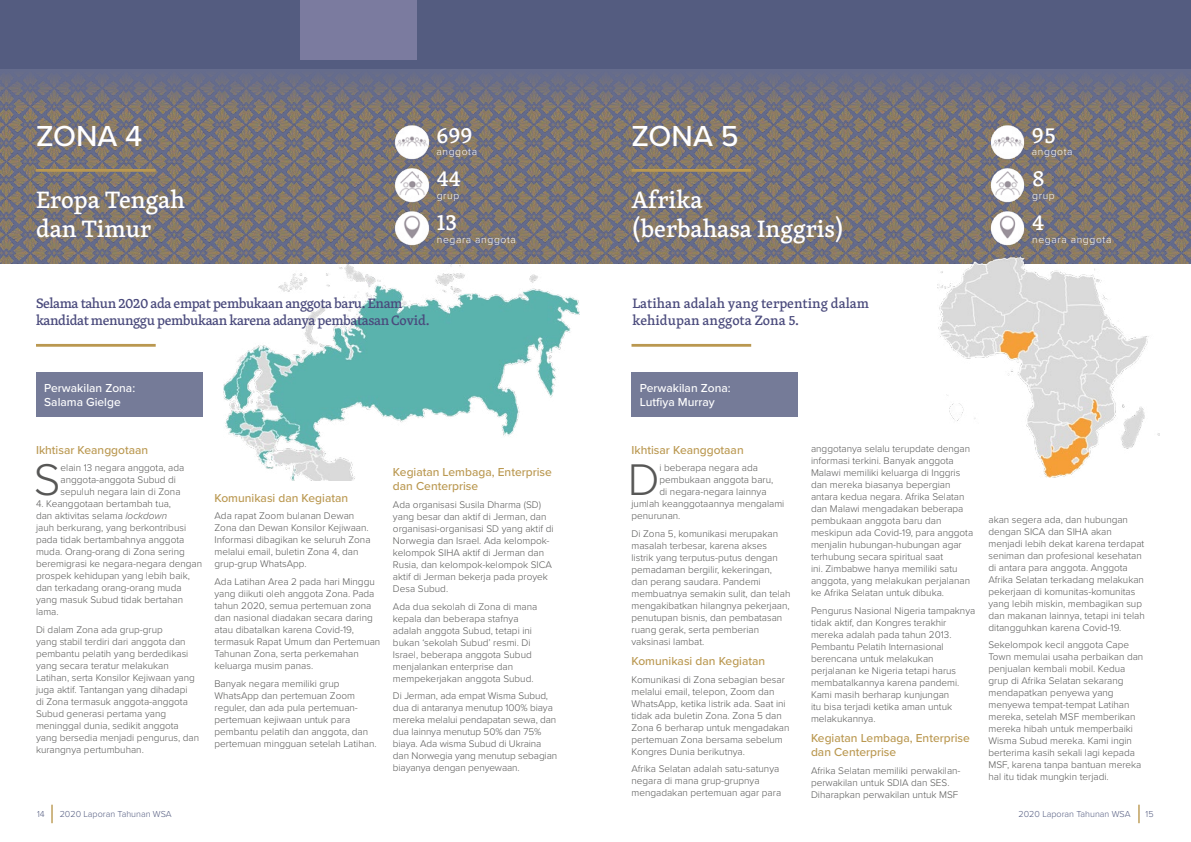
<style>
.page{position:relative;width:1191px;height:842px;background:#fff}
.page>*{position:absolute;margin:0;border:0;box-sizing:border-box;transform-origin:0 0}
.t1{font:300 100.6px "Proxima Nova";color:#fff}
.t2{font:300 46px "Proxima Nova";color:#575756}
.t3{font:500 30px "Proxima Nova";color:#fff}
.t4{font:500 24.4px/29.3px "Skolar Latin";color:#fff}
.t5{font:500 23px/43.4px "Skolar Latin";color:#fff}
.t6{font:500 14px/16.8px "Skolar Latin";letter-spacing:-.03em;color:#4a4a7c}
.t7{font:500 14px/16.8px "Skolar Latin";color:#4a4a7c}
.t8{font:500 12px/14.4px "Proxima Nova";color:#ba9850}
.t9{font:500 12px/14.4px "Proxima Nova";color:#fff}
.t10{font:300 10.3px "Proxima Nova";letter-spacing:.06em;color:#fff}
.t11{font:300 10px/12px "Proxima Nova";color:#575756}
.t12{font:300 9px "Proxima Nova";color:#545c80}
.s1{font-style:italic}
</style>
<div class="page">
<div style="left:0;top:0;width:1191px;height:69px;background:#545c80"></div>
<svg style="left:51px;top:805px;width:2px;height:18px"></svg>
<svg style="left:1138px;top:805px;width:1px;height:18px"></svg>
<div style="left:300px;top:0;width:116px;height:60px;background:#7b7b9f"></div>
<img style="left:0;top:69px;width:1191px;height:195px">
<hr style="left:36px;top:169px;width:120px;height:3px;background:#ba9850">
<hr style="left:36px;top:344px;width:120px;height:3px;background:#ba9850">
<img style="left:223px;top:264px;width:356px;height:217px">
<div style="left:36px;top:372px;width:166px;height:44px;background:#757b98"></div>
<img style="left:393px;top:123px;width:38px;height:38px">
<img style="left:393px;top:166px;width:38px;height:38px">
<img style="left:393px;top:209px;width:38px;height:38px">
<img style="left:937px;top:256px;width:222px;height:222px">
<hr style="left:631px;top:169px;width:120px;height:3px;background:#ba9850">
<div style="left:631px;top:372px;width:167px;height:44px;background:#757b98"></div>
<img style="left:988px;top:123px;width:38px;height:38px">
<img style="left:988px;top:166px;width:38px;height:38px">
<img style="left:988px;top:209px;width:38px;height:38px">
<hr style="left:631px;top:344px;width:120px;height:3px;background:#ba9850">
<h1 class="t1" style="left:36px;top:83px;width:32px">1</h1>
<h3 class="t3" style="left:36px;top:114px;width:108px">ZONA 4</h3>
<h3 class="t4" style="left:36px;top:184px;width:150px">Eropa Tengah dan Timur</h3>
<h3 class="t5" style="left:436px;top:112px;width:38px">699<br>44<br>13</h3>
<p class="t10" style="left:436px;top:144px;width:42px">anggota</p>
<p class="t10" style="left:437px;top:187px;width:24px">grup</p>
<p class="t10" style="left:437px;top:232px;width:81px">negara anggota</p>
<h3 class="t6" style="left:36px;top:295px;width:395px">Selama tahun 2020 ada empat pembukaan anggota baru. Enam kandidat menunggu pembukaan karena adanya pembatasan Covid.</h3>
<p class="t9" style="left:44px;top:380px;width:92px">Perwakilan Zona:<br>Salama Gielge</p>
<p class="t8" style="left:36px;top:442px;width:114px">Ikhtisar Keanggotaan</p>
<h2 class="t2" style="left:34px;top:446px;width:28px">S</h2>
<p class="t11" style="left:61px;top:461px;width:125px">elain 13 negara anggota, ada anggota-anggota Subud di sepuluh negara lain di Zona</p>
<p class="t11" style="left:36px;top:497px;width:168px">4. Keanggotaan bertambah tua,<br>dan aktivitas selama <span class="s1">lockdown<br></span>jauh berkurang, yang berkontribusi pada tidak bertambahnya anggota muda. Orang-orang di Zona sering beremigrasi ke negara-negara dengan prospek kehidupan yang lebih baik, dan terkadang orang-orang muda yang masuk Subud tidak bertahan lama.</p>
<p class="t11" style="left:36px;top:623px;width:165px">Di dalam Zona ada grup-grup<br>yang stabil terdiri dari anggota dan pembantu pelatih yang berdedikasi yang secara teratur melakukan Latihan, serta Konsilor Kejiwaan yang juga aktif. Tantangan yang dihadapi<br>di Zona termasuk anggota-anggota Subud generasi pertama yang meninggal dunia, sedikit anggota yang bersedia menjadi pengurus, dan kurangnya pertumbuhan.</p>
<p class="t8" style="left:214px;top:490px;width:135px">Komunikasi dan Kegiatan</p>
<p class="t11" style="left:214px;top:509px;width:158px">Ada rapat Zoom bulanan Dewan<br>Zona dan Dewan Konsilor Kejiwaan.<br>Informasi dibagikan ke seluruh Zona melalui email, buletin Zona 4, dan grup-grup WhatsApp.</p>
<p class="t11" style="left:214px;top:575px;width:167px">Ada Latihan Area 2 pada hari Minggu yang diikuti oleh anggota Zona. Pada tahun 2020, semua pertemuan zona dan nasional diadakan secara daring atau dibatalkan karena Covid-19, termasuk Rapat Umum dan Pertemuan<br>Tahunan Zona, serta perkemahan keluarga musim panas.</p>
<p class="t11" style="left:214px;top:677px;width:164px">Banyak negara memiliki grup<br>WhatsApp dan pertemuan Zoom reguler, dan ada pula pertemuan&shy;pertemuan kejiwaan untuk para pembantu pelatih dan anggota, dan pertemuan mingguan setelah Latihan.</p>
<p class="t8" style="left:393px;top:464px;width:160px">Kegiatan Lembaga, Enterprise dan Centerprise</p>
<p class="t11" style="left:393px;top:498px;width:162px">Ada organisasi Susila Dharma (SD) yang besar dan aktif di Jerman, dan organisasi-organisasi SD yang aktif di<br>Norwegia dan Israel. Ada kelompok&shy;kelompok SIHA aktif di Jerman dan<br>Rusia, dan kelompok-kelompok SICA aktif di Jerman bekerja pada proyek<br>Desa Subud.</p>
<p class="t11" style="left:393px;top:600px;width:146px">Ada dua sekolah di Zona di mana kepala dan beberapa stafnya adalah anggota Subud, tetapi ini bukan ‘sekolah Subud’ resmi. Di<br>Israel, beberapa anggota Subud menjalankan enterprise dan mempekerjakan anggota Subud.</p>
<p class="t11" style="left:393px;top:689px;width:166px">Di Jerman, ada empat Wisma Subud, dua di antaranya menutup 100% biaya mereka melalui pendapatan sewa, dan dua lainnya menutup 50% dan 75% biaya. Ada wisma Subud di Ukraina dan Norwegia yang menutup sebagian biayanya dengan penyewaan.</p>
<h3 class="t3" style="left:631px;top:114px;width:109px">ZONA 5</h3>
<h3 class="t4" style="left:631px;top:184px;width:214px">Afrika<br>(berbahasa Inggris)</h3>
<h3 class="t7" style="left:632px;top:295px;width:238px">Latihan adalah yang terpenting dalam kehidupan anggota Zona 5.</h3>
<h3 class="t5" style="left:1032px;top:112px;width:25px">95<br>8<br>4</h3>
<p class="t10" style="left:1032px;top:144px;width:42px">anggota</p>
<p class="t10" style="left:1032px;top:187px;width:24px">grup</p>
<p class="t10" style="left:1032px;top:232px;width:81px">negara anggota</p>
<p class="t9" style="left:639px;top:380px;width:92px">Perwakilan Zona:<br>Lutfiya Murray</p>
<p class="t8" style="left:631px;top:442px;width:114px">Ikhtisar Keanggotaan</p>
<h2 class="t2" style="left:627px;top:446px;width:33px">D</h2>
<p class="t11" style="left:659px;top:461px;width:100px">i beberapa negara ada</p>
<p class="t11" style="left:659px;top:473px;width:115px">pembukaan anggota baru,</p>
<p class="t11" style="left:659px;top:485px;width:109px">di negara-negara lainnya</p>
<p class="t11" style="left:631px;top:497px;width:154px">jumlah keanggotaannya mengalami</p>
<p class="t11" style="left:631px;top:509px;width:50px">penurunan.</p>
<p class="t11" style="left:631px;top:527px;width:160px">Di Zona 5, komunikasi merupakan masalah terbesar, karena akses listrik yang terputus-putus dengan pemadaman bergilir, kekeringan, dan perang saudara. Pandemi membuatnya semakin sulit, dan telah mengakibatkan hilangnya pekerjaan, penutupan bisnis, dan pembatasan ruang gerak, serta pemberian vaksinasi lambat.</p>
<p class="t8" style="left:631px;top:653px;width:135px">Komunikasi dan Kegiatan</p>
<p class="t11" style="left:631px;top:673px;width:160px">Komunikasi di Zona sebagian besar melalui email, telepon, Zoom dan WhatsApp, ketika listrik ada. Saat ini tidak ada buletin Zona. Zona 5 dan Zona 6 berharap untuk mengadakan pertemuan Zona bersama sebelum Kongres Dunia berikutnya.</p>
<p class="t11" style="left:631px;top:762px;width:151px">Afrika Selatan adalah satu-satunya negara di mana grup-grupnya mengadakan pertemuan agar para</p>
<p class="t11" style="left:811px;top:442px;width:164px">anggotanya selalu terupdate dengan informasi terkini. Banyak anggota Malawi memiliki keluarga di Inggris dan mereka biasanya bepergian antara kedua negara. Afrika Selatan dan Malawi mengadakan beberapa pembukaan anggota baru dan meskipun ada Covid-19, para anggota menjalin hubungan-hubungan agar terhubung secara spiritual saat<br>ini. Zimbabwe hanya memiliki satu anggota, yang melakukan perjalanan ke Afrika Selatan untuk dibuka.</p>
<p class="t11" style="left:811px;top:604px;width:166px">Pengurus Nasional Nigeria tampaknya tidak aktif, dan Kongres terakhir mereka adalah pada tahun 2013.<br>Pembantu Pelatih Internasional berencana untuk melakukan perjalanan ke Nigeria tetapi harus membatalkannya karena pandemi.<br>Kami masih berharap kunjungan<br>itu bisa terjadi ketika aman untuk melakukannya.</p>
<p class="t8" style="left:811px;top:730px;width:160px">Kegiatan Lembaga, Enterprise dan Centerprise</p>
<p class="t11" style="left:811px;top:764px;width:151px">Afrika Selatan memiliki perwakilan&shy;perwakilan untuk SDIA dan SES.<br>Diharapkan perwakilan untuk MSF</p>
<p class="t11" style="left:988px;top:513px;width:158px">akan segera ada, dan hubungan dengan SICA dan SIHA akan menjadi lebih dekat karena terdapat seniman dan profesional kesehatan di antara para anggota. Anggota Afrika Selatan terkadang melakukan pekerjaan di komunitas-komunitas yang lebih miskin, membagikan sup dan makanan lainnya, tetapi ini telah ditangguhkan karena Covid-19.</p>
<p class="t11" style="left:988px;top:638px;width:156px">Sekelompok kecil anggota Cape<br>Town memulai usaha perbaikan dan penjualan kembali mobil. Kedua grup di Afrika Selatan sekarang mendapatkan penyewa yang menyewa tempat-tempat Latihan mereka, setelah MSF memberikan mereka hibah untuk memperbaiki<br>Wisma Subud mereka. Kami ingin berterima kasih sekali lagi kepada<br>MSF, karena tanpa bantuan mereka hal itu tidak mungkin terjadi.</p>
<p class="t12" style="left:37px;top:807px;width:9px">14</p>
<p class="t12" style="left:60px;top:807px;width:113px">2020 Laporan Tahunan WSA</p>
<p class="t12" style="left:1018px;top:807px;width:113px">2020 Laporan Tahunan WSA</p>
<p class="t12" style="left:1145px;top:807px;width:10px">15</p>
</div>
